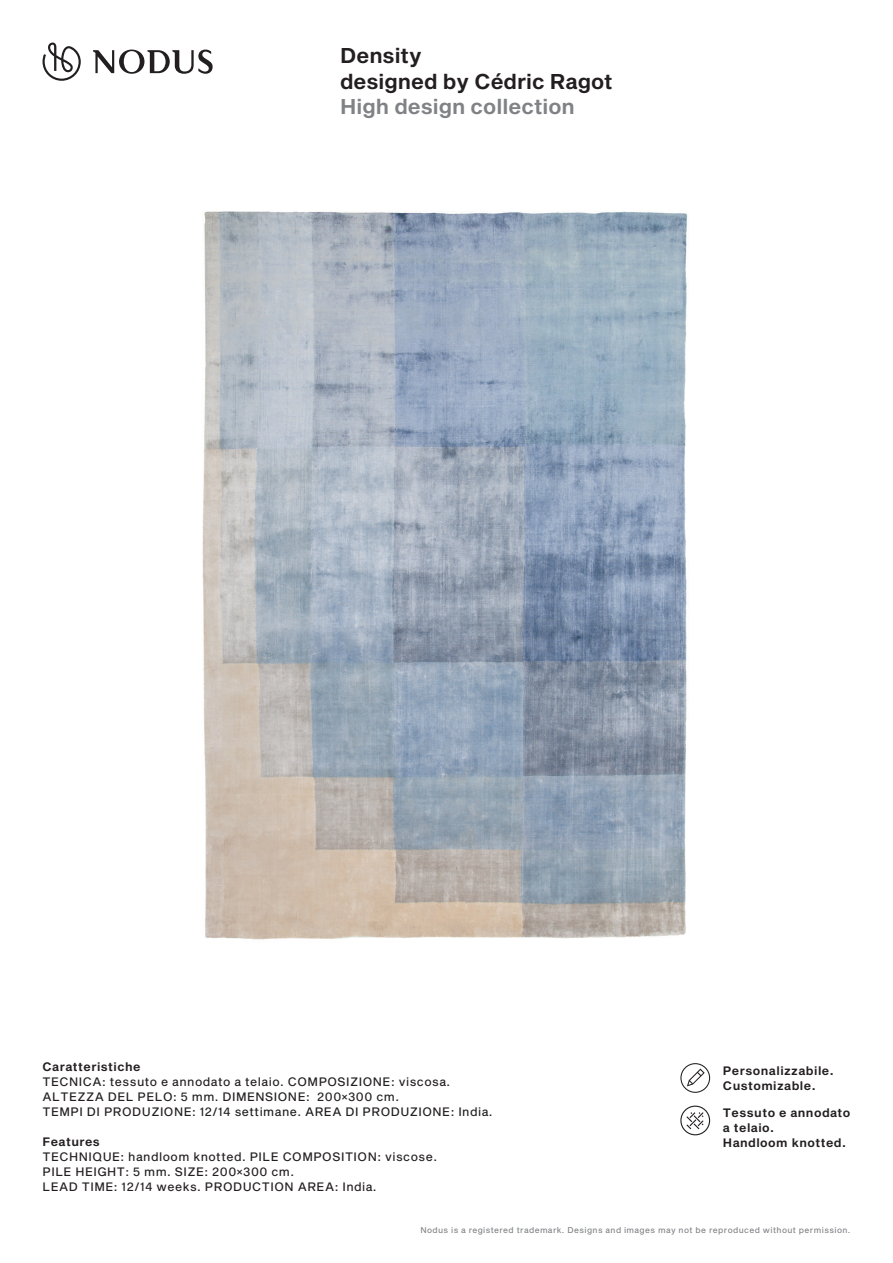
<style>
.page{position:relative;width:893px;height:1263px;background:#fff}
.page>*{position:absolute;margin:0;border:0;box-sizing:border-box;transform-origin:0 0}
.t1{font:21px/25.5px "Sequel Sans Semi Bold Body";color:#231f20}
.t2{font:21px "Sequel Sans Semi Bold Body";color:#808285}
.t3{font:12px/15px "Sequel Sans Roman Body";letter-spacing:.04em;color:#231f20}
.t4{font:12px/15px "Sequel Sans Semi Bold Body";letter-spacing:.04em;color:#231f20}
.t5{font:8.25px "Sequel Sans Roman Body";letter-spacing:.05em;color:#808285}
</style>
<div class="page">
<img style="left:202px;top:211px;width:486px;height:729px">
<svg style="left:43px;top:43px;width:38px;height:38px"></svg>
<svg style="left:93px;top:50px;width:120px;height:24px"></svg>
<svg style="left:680px;top:1063px;width:30px;height:30px"></svg>
<svg style="left:680px;top:1105px;width:30px;height:30px"></svg>
<h1 class="t1" style="left:340px;top:44px;width:274px">Density<br>designed by Cédric Ragot</h1>
<h1 class="t2" style="left:340px;top:92px;width:236px">High design collection</h1>
<p class="t4" style="left:43px;top:1059px;width:100px">Caratteristiche</p>
<p class="t3" style="left:43px;top:1074px;width:452px">TECNICA: tessuto e annodato a telaio. COMPOSIZIONE: viscosa.<br>ALTEZZA DEL PELO: 5 mm. DIMENSIONE: 200×300 cm.<br>TEMPI DI PRODUZIONE: 12/14 settimane. AREA DI PRODUZIONE: India.</p>
<p class="t4" style="left:43px;top:1134px;width:59px">Features</p>
<p class="t3" style="left:43px;top:1149px;width:396px">TECHNIQUE: handloom knotted. PILE COMPOSITION: viscose.<br>PILE HEIGHT: 5 mm. SIZE: 200×300 cm.<br>LEAD TIME: 12/14 weeks. PRODUCTION AREA: India.</p>
<p class="t4" style="left:723px;top:1063px;width:112px">Personalizzabile.<br>Customizable.</p>
<p class="t4" style="left:723px;top:1106px;width:129px">Tessuto e annodato a telaio.<br>Handloom knotted.</p>
<p class="t5" style="left:420px;top:1224px;width:432px">Nodus is a registered trademark. Designs and images may not be reproduced without permission.</p>
</div>
